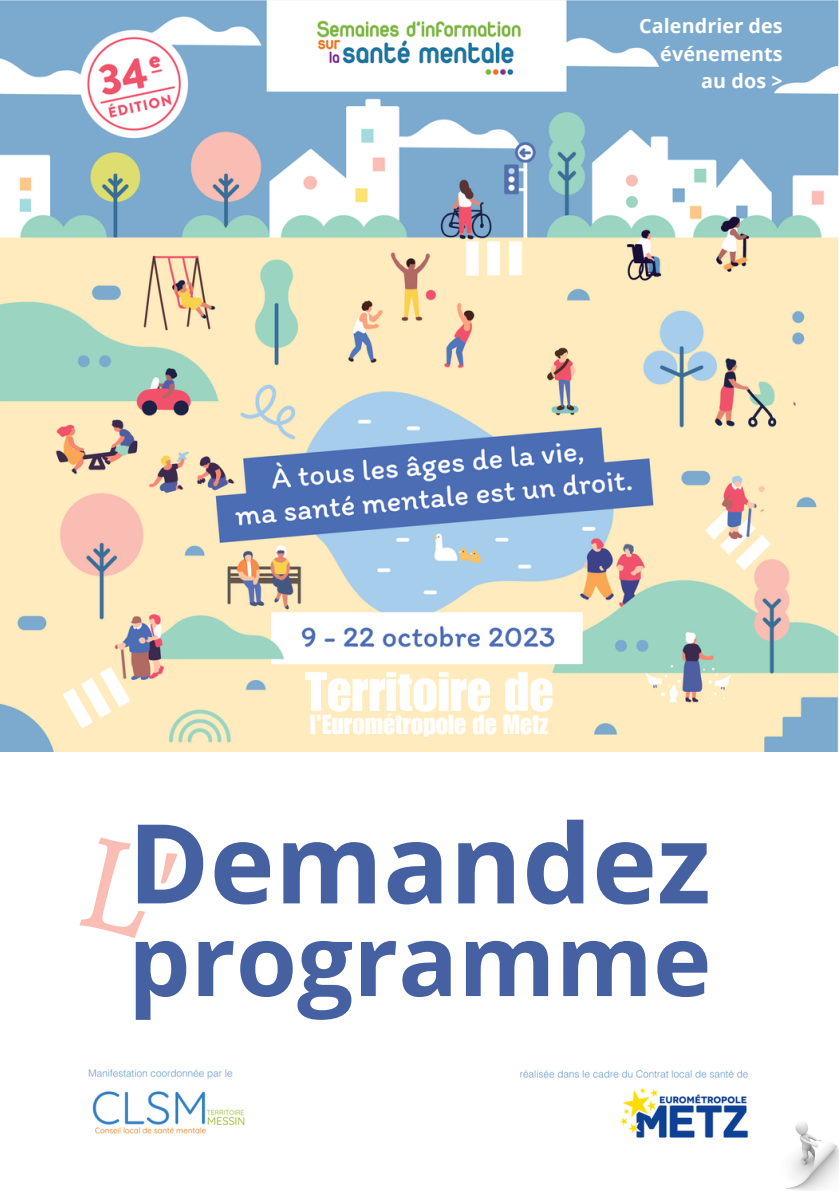
<style>
.page{position:relative;width:839px;height:1191px;background:#fff}
.page>*{position:absolute;margin:0;border:0;box-sizing:border-box;transform-origin:0 0}
.t1{font:700 110.2px "Open Sans";color:#4661a1}
.t2{font:700 99.2px "Open Sans";color:#4661a1}
.t3{font:54.2px "Impact LT Std";color:#fff}
.t4{font:26.8px "Impact LT Std";color:#fff}
.t5{font:700 19.8px "Open Sans";letter-spacing:.005em;color:#fff}
</style>
<div class="page">
<img style="left:0;top:0;width:838px;height:752px">
<div style="left:294px;top:685px;width:285px;height:60px;background:#ffebbd"></div>
<img style="left:88px;top:1069px;width:157px;height:65px">
<img style="left:520px;top:1069px;width:229px;height:69px">
<img style="left:785px;top:1122px;width:53px;height:68px">
<p class="t5" style="left:639px;top:12px;width:145px">Calendrier des</p>
<p class="t5" style="left:660px;top:40px;width:124px">événements</p>
<p class="t5" style="left:701px;top:67px;width:83px">au dos &gt;</p>
<p class="t3" style="left:305px;top:672px;width:250px">Territoire de</p>
<p class="t4" style="left:310px;top:715px;width:240px">l’Eurométropole de Metz</p>
<p class="t1" style="left:128px;top:786px;width:584px">Demandez</p>
<p class="t2" style="left:128px;top:890px;width:585px">programme</p>
</div>
